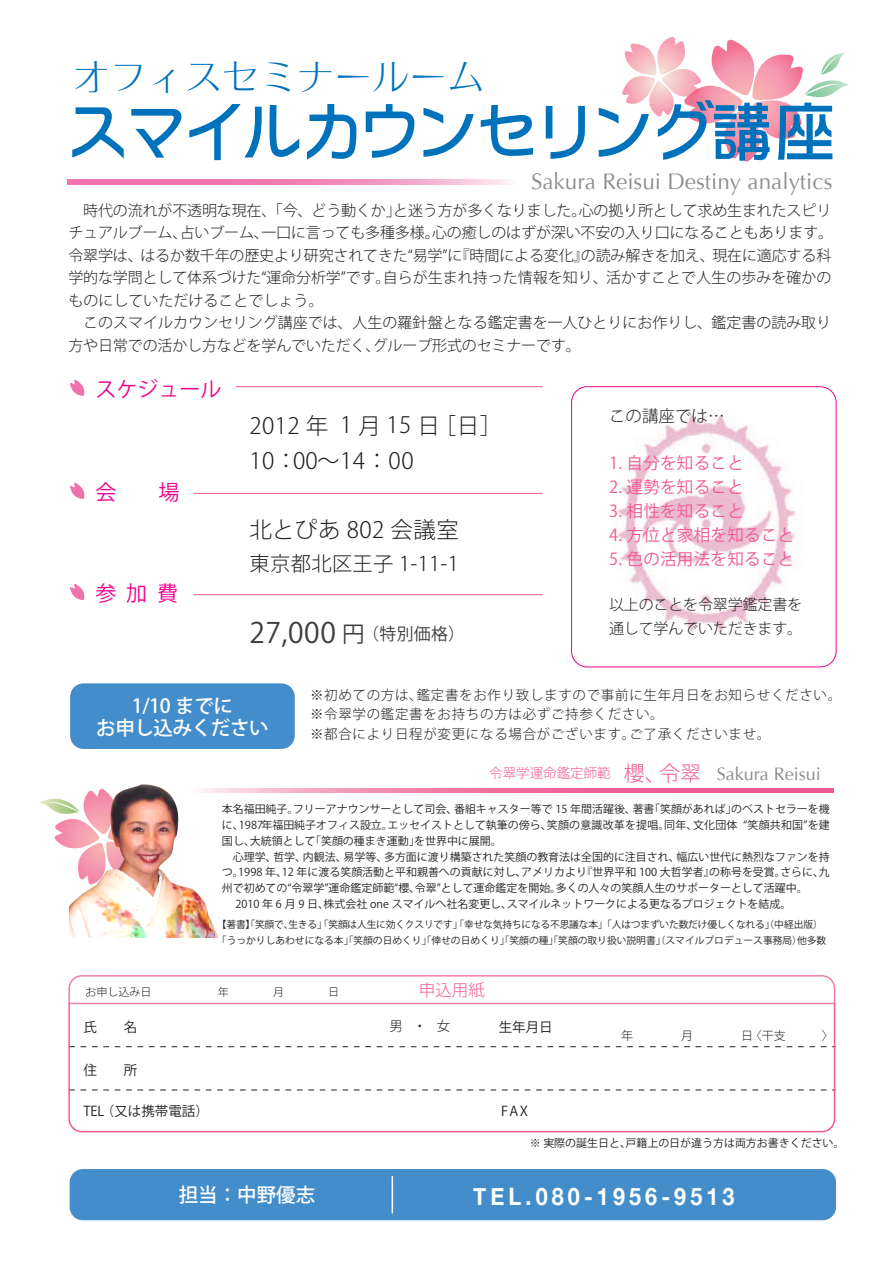
<style>
.page{position:relative;width:893px;height:1263px;background:#fff}
.page>*{position:absolute;margin:0;border:0;box-sizing:border-box;transform-origin:0 0}
.t1{font:66px "DFPOP Mix W5 90 pv RKSJ H";letter-spacing:-.115em;color:#0072bc}
.t2{font:37.5px "Nf Motoya Aporo W1";color:#0072bc}
.t3{font:28.2px "Koz Go Pro";color:#3e3e3f}
.t4{font:700 24px "Helvetica Neue";letter-spacing:.19em;color:#fff;scale:.9 1}
.t5{font:300 22.5px/34.5px "Koz Go Pro";letter-spacing:.02em;color:#231f20}
.t6{font:22.5px "Optima";color:#8b8d90}
.t7{font:21px "Koz Go Pro";color:#ed028c}
.t8{font:300 20.25px "Koz Go Pro";letter-spacing:.02em;color:#231f20}
.t9{font:500 19.5px/22.5px "Koz Go Pro";letter-spacing:-.02em;color:#fff;text-align:center}
.t10{font:18px "Optima";color:#898a8d}
.t11{font:16.5px "Koz Go Pro";letter-spacing:.02em;color:#f05893}
.t12{font:300 16.5px "Koz Go Pro";color:#231f20}
.t13{font:300 16.5px "Koz Go Pro";color:#f05893}
.t14{font:300 15px/22.5px "Koz Go Pro";letter-spacing:-.01em;color:#231f20}
.t15{font:300 13.5px/19.5px "Koz Go Pro";letter-spacing:.05em;color:#231f20}
.t16{font:13.5px "Koz Go Pro";color:#231f20}
.t17{font:300 13.5px "Koz Go Pro";color:#f05893}
.t18{font:10.95px/15.8px "Koz Go Pro";color:#231f20}
.t19{font:9.75px/15.8px "Koz Go Pro";color:#231f20}
.t20{font:9.75px "Koz Go Pro";letter-spacing:-.02em;color:#231f20}
.s1{font-size:22.5px}
.s2{font-size:16.8px}
.s3{font-size:21px}
</style>
<div class="page">
<img style="left:617px;top:414px;width:179px;height:219px">
<svg style="left:39px;top:798px;width:31px;height:50px"></svg>
<svg style="left:219px;top:788px;width:615px;height:5px;background:#f27aa6"></svg>
<svg style="left:67px;top:180px;width:444px;height:5px;background:#f38fbc"></svg>
<svg style="left:68px;top:975px;width:768px;height:27px"></svg>
<div style="left:571px;top:386px;width:265px;height:281px;border:1px solid #ed028c;border-radius:16px"></div>
<img style="left:70px;top:784px;width:149px;height:153px">
<svg style="left:68px;top:1002px;width:768px;height:131px"></svg>
<svg style="left:70px;top:379px;width:15px;height:17px"></svg>
<svg style="left:70px;top:482px;width:15px;height:16px"></svg>
<svg style="left:70px;top:584px;width:15px;height:16px"></svg>
<svg style="left:622px;top:37px;width:227px;height:125px"></svg>
<hr style="left:236px;top:386px;width:306px;height:1px;background:#f05893">
<hr style="left:194px;top:493px;width:348px;height:1px;background:#f05893">
<hr style="left:194px;top:594px;width:348px;height:1px;background:#f05893">
<div style="left:71px;top:684px;width:223px;height:64px;background:#448dcb;border-radius:13px"></div>
<div style="left:70px;top:683px;width:225px;height:66px;border:1px solid #448dcb;border-radius:13px"></div>
<div style="left:70px;top:1169px;width:765px;height:51px;background:#448dcb;border-radius:13px"></div>
<div style="left:70px;top:1169px;width:766px;height:51px;border:1px solid #448dcb;border-radius:13px"></div>
<hr style="left:392px;top:1176px;width:1px;height:37px;background:#fff">
<h2 class="t2" style="left:72px;top:58px;width:414px">オフィスセミナールーム</h2>
<h1 class="t1" style="left:65px;top:99px;width:775px">スマイルカウンセリング講座</h1>
<h3 class="t6" style="left:531px;top:168px;width:303px">Sakura Reisui Destiny analytics</h3>
<p class="t14" style="left:68px;top:199px;width:766px">　時代の流れが不透明な現在、「今、どう動くか」と迷う方が多くなりました。心の拠り所として求め生まれたスピリチュアルブーム、占いブーム、一口に言っても多種多様。心の癒しのはずが深い不安の入り口になることもあります。令翠学は、はるか数千年の歴史より研究されてきた“易学”に『時間による変化』の読み解きを加え、現在に適応する科学的な学問として体系づけた“運命分析学”です。自らが生まれ持った情報を知り、活かすことで人生の歩みを確かのものにしていただけることでしょう。<br>　このスマイルカウンセリング講座では、人生の羅針盤となる鑑定書を一人ひとりにお作りし、鑑定書の読み取り方や日常での活かし方などを学んでいただく、グループ形式のセミナーです。</p>
<h3 class="t7" style="left:95px;top:376px;width:128px">スケジュール</h3>
<h3 class="t7" style="left:95px;top:479px;width:85px">会　　場</h3>
<h3 class="t7" style="left:95px;top:580px;width:84px">参 加 費</h3>
<h3 class="t5" style="left:249px;top:409px;width:254px">2012 年 1 月 15 日［日］<br>10：00～14：00</h3>
<h3 class="t5" style="left:249px;top:513px;width:211px">北とぴあ 802 会議室</h3>
<h3 class="t8" style="left:249px;top:550px;width:211px">東京都北区王子 1-11-1</h3>
<h3 class="t3" style="left:249px;top:614px;width:217px">27,000 <span class="s1">円</span> <span class="s2">（特別価格）</span></h3>
<h3 class="t12" style="left:609px;top:405px;width:117px">この講座では…</h3>
<h3 class="t11" style="left:609px;top:452px;width:136px">1. 自分を知ること</h3>
<h3 class="t11" style="left:609px;top:476px;width:136px">2. 運勢を知ること</h3>
<h3 class="t11" style="left:609px;top:500px;width:136px">3. 相性を知ること</h3>
<h3 class="t11" style="left:609px;top:524px;width:187px">4. 方位と家相を知ること</h3>
<h3 class="t11" style="left:609px;top:548px;width:187px">5. 色の活用法を知ること</h3>
<h3 class="t14" style="left:609px;top:593px;width:195px;line-height:24px">以上のことを令翠学鑑定書を通して学んでいただきます。</h3>
<h3 class="t9" style="left:96px;top:695px;width:174px">1/10 までに<br>お申し込みください</h3>
<p class="t15" style="left:310px;top:685px;width:533px">※初めての方は、鑑定書をお作り致しますので事前に生年月日をお知らせください。※令翠学の鑑定書をお持ちの方は必ずご持参ください。<br>※都合により日程が変更になる場合がございます。ご了承くださいませ。</p>
<p class="t17" style="left:489px;top:764px;width:213px">令翠学運命鑑定師範 <span class="s3">櫻、令翠</span></p>
<h3 class="t10" style="left:717px;top:763px;width:106px">Sakura Reisui</h3>
<p class="t18" style="left:222px;top:802px;width:609px">本名福田純子。フリーアナウンサーとして司会、番組キャスター等で 15 年間活躍後、著書「笑顔があれば」のベストセラーを機に、1987年福田純子オフィス設立。エッセイストとして執筆の傍ら、笑顔の意識改革を提唱。同年、文化団体 “笑顔共和国”を建国し、大統領として「笑顔の種まき運動」を世界中に展開。<br>　心理学、哲学、内観法、易学等、多方面に渡り構築された笑顔の教育法は全国的に注目され、幅広い世代に熱烈なファンを持つ。1998 年、12 年に渡る笑顔活動と平和親善への貢献に対し、アメリカより『世界平和 100 大哲学者』の称号を受賞。さらに、九州で初めての“令翠学”運命鑑定師範“櫻、令翠”として運命鑑定を開始。多くの人々の笑顔人生のサポーターとして活躍中。　2010 年 6 月 9 日、株式会社 one スマイルへ社名変更し、スマイルネットワークによる更なるプロジェクトを結成。</p>
<p class="t20" style="left:217px;top:918px;width:559px">【著書】「笑顔で、生きる」「笑顔は人生に効くクスリです」「幸せな気持ちになる不思議な本」「人はつまずいた数だけ優しくなれる」</p>
<p class="t19" style="left:217px;top:917px;width:611px;text-indent:547px">（中経出版）「うっかりしあわせになる本」「笑顔の日めくり」「倖せの日めくり」「笑顔の種」「笑顔の取り扱い説明書」（スマイルプロデュース事務局）他多数</p>
<h3 class="t13" style="left:419px;top:979px;width:67px">申込用紙</h3>
<p class="t16" style="left:83px;top:1018px;width:55px">氏　　名</p>
<p class="t15" style="left:390px;top:1016px;width:62px">男　・　女</p>
<p class="t16" style="left:499px;top:1018px;width:55px">生年月日</p>
<p class="t16" style="left:83px;top:1061px;width:55px">住　　所</p>
<p class="t16" style="left:83px;top:1102px;width:127px">TEL （又は携帯電話）</p>
<p class="t16" style="left:501px;top:1102px;width:28px">FAX</p>
<p class="t18" style="left:530px;top:1135px;width:316px">※ 実際の誕生日と、戸籍上の日が違う方は両方お書きください。</p>
<h3 class="t9" style="left:179px;top:1184px;width:138px">担当：中野優志</h3>
<h3 class="t4" style="left:473px;top:1181px;width:292px">TEL.080-1956-9513</h3>
</div>
